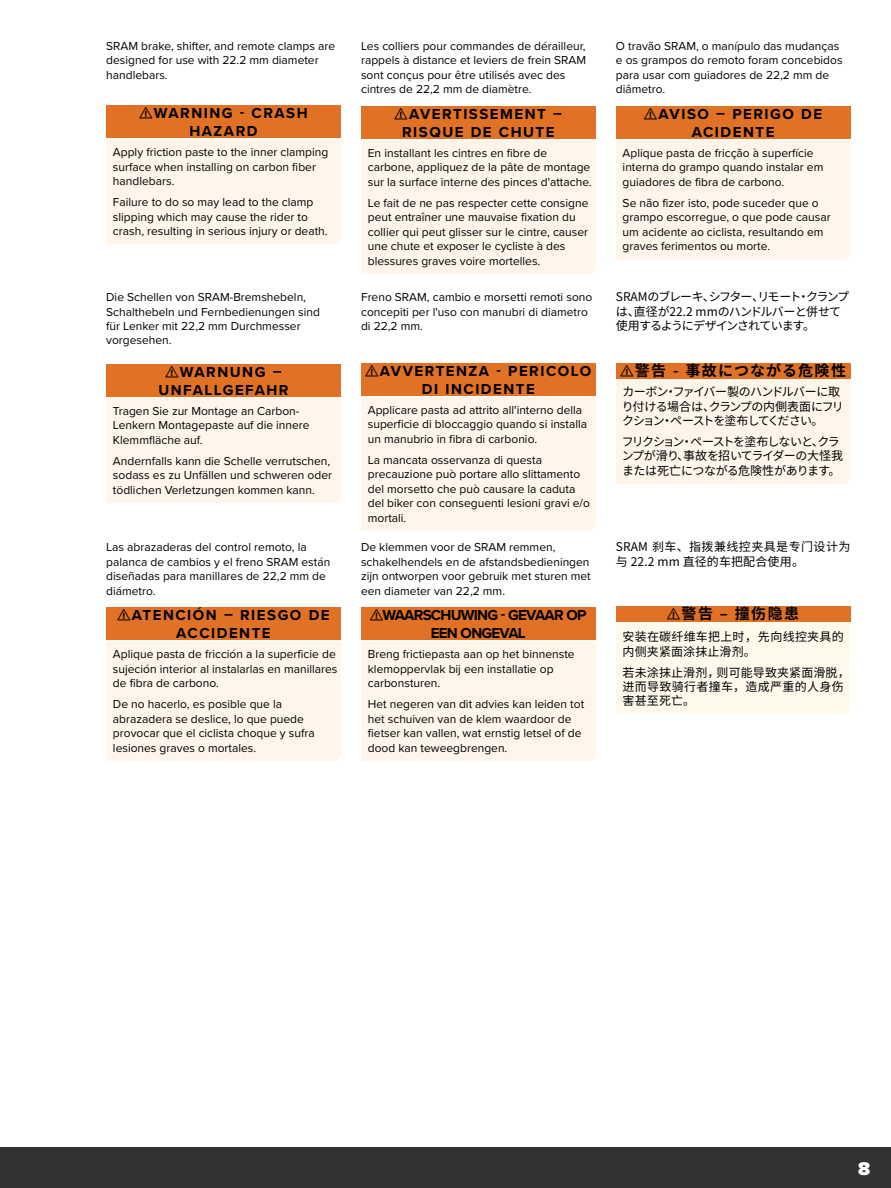
<style>
.page{position:relative;width:891px;height:1188px;background:#fff}
.page>*{position:absolute;margin:0;border:0;box-sizing:border-box;transform-origin:0 0}
.t1{font:900 19.2px "Proxima Nova";color:#fff}
.t2{font:700 15px/18px "Proxima Nova";letter-spacing:.1em;color:#000;text-align:center}
.t3{font:700 15px/18px "Proxima Nova";letter-spacing:-.05em;color:#000;text-align:center}
.t4{font:700 15px "Noto Sans CJ Kjp";letter-spacing:.09em;color:#000}
.t5{font:700 15px "Noto Sans CJ Ksc";letter-spacing:.1em;color:#000}
.t6{font:12px/14.4px "Proxima Nova";color:#000}
.t7{font:12px/14.4px "Noto Sans CJ Kjp";letter-spacing:-.065em;color:#000}
.t8{font:12px/14.4px "Noto Sans CJ Ksc";letter-spacing:.02em;color:#000}
</style>
<div class="page">
<div style="left:0;top:1148px;width:891px;height:40px;background:#323232"></div>
<div style="left:106px;top:105px;width:235px;height:33px;background:#e17125"></div>
<div style="left:106px;top:139px;width:235px;height:105px;background:#fff5eb"></div>
<div style="left:361px;top:106px;width:235px;height:33px;background:#e17125"></div>
<div style="left:361px;top:140px;width:235px;height:134px;background:#fff5eb"></div>
<div style="left:616px;top:106px;width:234px;height:33px;background:#e17125"></div>
<div style="left:616px;top:140px;width:234px;height:120px;background:#fff5eb"></div>
<div style="left:106px;top:364px;width:235px;height:33px;background:#e17125"></div>
<div style="left:106px;top:398px;width:235px;height:105px;background:#fff5eb"></div>
<div style="left:361px;top:363px;width:235px;height:33px;background:#e17125"></div>
<div style="left:361px;top:397px;width:235px;height:134px;background:#fff5eb"></div>
<div style="left:616px;top:363px;width:234px;height:15px;background:#e17125"></div>
<div style="left:616px;top:379px;width:234px;height:105px;background:#fff5eb"></div>
<div style="left:106px;top:607px;width:235px;height:33px;background:#e17125"></div>
<div style="left:106px;top:641px;width:235px;height:120px;background:#fff5eb"></div>
<div style="left:361px;top:607px;width:235px;height:33px;background:#e17125"></div>
<div style="left:361px;top:641px;width:235px;height:120px;background:#fff5eb"></div>
<div style="left:616px;top:606px;width:234px;height:16px;background:#e17125"></div>
<div style="left:616px;top:622px;width:234px;height:92px;background:#fff9ec"></div>
<p class="t6" style="left:106px;top:38px;width:230px">SRAM brake, shifter, and remote clamps are designed for use with 22.2 mm diameter handlebars.</p>
<p class="t2" style="left:139px;top:103px;width:170px">⚠WARNING - CRASH<br>HAZARD</p>
<p class="t6" style="left:113px;top:144px;width:217px">Apply friction paste to the inner clamping surface when installing on carbon fiber handlebars.</p>
<p class="t6" style="left:113px;top:194px;width:216px">Failure to do so may lead to the clamp slipping which may cause the rider to crash, resulting in serious injury or death.</p>
<p class="t6" style="left:106px;top:289px;width:215px">Die Schellen von SRAM-Bremshebeln,<br>Schalthebeln und Fernbedienungen sind für Lenker mit 22,2 mm Durchmesser vorgesehen.</p>
<p class="t2" style="left:158px;top:362px;width:132px">⚠WARNUNG –<br>UNFALLGEFAHR</p>
<p class="t6" style="left:113px;top:403px;width:198px">Tragen Sie zur Montage an Carbon-<br>Lenkern Montagepaste auf die innere<br>Klemmfläche auf.</p>
<p class="t6" style="left:113px;top:453px;width:221px">Andernfalls kann die Schelle verrutschen, sodass es zu Unfällen und schweren oder tödlichen Verletzungen kommen kann.</p>
<p class="t6" style="left:106px;top:540px;width:226px">Las abrazaderas del control remoto, la palanca de cambios y el freno SRAM están diseñadas para manillares de 22,2 mm de diámetro.</p>
<p class="t2" style="left:117px;top:606px;width:214px">⚠ATENCIÓN – RIESGO DE<br>ACCIDENTE</p>
<p class="t6" style="left:113px;top:647px;width:226px">Aplique pasta de fricción a la superficie de sujeción interior al instalarlas en manillares de fibra de carbono.</p>
<p class="t6" style="left:113px;top:697px;width:203px">De no hacerlo, es posible que la abrazadera se deslice, lo que puede provocar que el ciclista choque y sufra lesiones graves o mortales.</p>
<p class="t6" style="left:361px;top:38px;width:227px">Les colliers pour commandes de dérailleur, rappels à distance et leviers de frein SRAM sont conçus pour être utilisés avec des cintres de 22,2 mm de diamètre.</p>
<p class="t2" style="left:395px;top:104px;width:169px">⚠AVERTISSEMENT –<br>RISQUE DE CHUTE</p>
<p class="t6" style="left:368px;top:145px;width:225px">En installant les cintres en fibre de carbone, appliquez de la pâte de montage sur la surface interne des pinces d'attache.</p>
<p class="t6" style="left:368px;top:195px;width:222px">Le fait de ne pas respecter cette consigne peut entraîner une mauvaise fixation du collier qui peut glisser sur le cintre, causer une chute et exposer le cycliste à des blessures graves voire mortelles.</p>
<p class="t6" style="left:361px;top:289px;width:233px">Freno SRAM, cambio e morsetti remoti sono concepiti per l'uso con manubri di diametro di 22,2 mm.</p>
<p class="t2" style="left:365px;top:361px;width:227px">⚠AVVERTENZA - PERICOLO<br>DI INCIDENTE</p>
<p class="t6" style="left:368px;top:402px;width:221px">Applicare pasta ad attrito all'interno della superficie di bloccaggio quando si installa un manubrio in fibra di carbonio.</p>
<p class="t6" style="left:368px;top:452px;width:224px">La mancata osservanza di questa precauzione può portare allo slittamento del morsetto che può causare la caduta del biker con conseguenti lesioni gravi e/o mortali.</p>
<p class="t6" style="left:361px;top:540px;width:231px">De klemmen voor de SRAM remmen, schakelhendels en de afstandsbedieningen zijn ontworpen voor gebruik met sturen met een diameter van 22,2 mm.</p>
<p class="t3" style="left:370px;top:606px;width:218px">⚠WAARSCHUWING - GEVAAR OP<br>EEN ONGEVAL</p>
<p class="t6" style="left:368px;top:647px;width:208px">Breng frictiepasta aan op het binnenste klemoppervlak bij een installatie op carbonsturen.</p>
<p class="t6" style="left:368px;top:697px;width:218px">Het negeren van dit advies kan leiden tot het schuiven van de klem waardoor de fietser kan vallen, wat ernstig letsel of de dood kan teweegbrengen.</p>
<p class="t6" style="left:616px;top:38px;width:228px">O travão SRAM, o manípulo das mudanças e os grampos do remoto foram concebidos para usar com guiadores de 22,2 mm de diâmetro.</p>
<p class="t2" style="left:644px;top:104px;width:180px">⚠AVISO – PERIGO DE<br>ACIDENTE</p>
<p class="t6" style="left:623px;top:145px;width:202px">Aplique pasta de fricção à superfície interna do grampo quando instalar em guiadores de fibra de carbono.</p>
<p class="t6" style="left:623px;top:195px;width:210px">Se não fizer isto, pode suceder que o grampo escorregue, o que pode causar um acidente ao ciclista, resultando em graves ferimentos ou morte.</p>
<p class="t7" style="left:616px;top:290px;width:235px">SRAMのブレーキ、シフター、リモート・クランプは、直径が22.2 mmのハンドルバーと併せて使用するようにデザインされています。</p>
<p class="t4" style="left:620px;top:362px;width:227px">⚠警告 - 事故につながる危険性</p>
<p class="t7" style="left:622px;top:385px;width:223px">カーボン・ファイバー製のハンドルバーに取り付ける場合は、クランプの内側表面にフリクション・ペーストを塗布してください。</p>
<p class="t7" style="left:622px;top:435px;width:223px">フリクション・ペーストを塗布しないと、クランプが滑り、事故を招いてライダーの大怪我または死亡につながる危険性があります。</p>
<p class="t8" style="left:616px;top:540px;width:236px">SRAM 刹车、指拨兼线控夹具是专门设计为与 22.2 mm 直径的车把配合使用。</p>
<p class="t5" style="left:667px;top:605px;width:134px">⚠警告 – 撞伤隐患</p>
<p class="t8" style="left:623px;top:630px;width:223px">安装在碳纤维车把上时，先向线控夹具的内侧夹紧面涂抹止滑剂。</p>
<p class="t8" style="left:623px;top:665px;width:229px">若未涂抹止滑剂，则可能导致夹紧面滑脱，进而导致骑行者撞车，造成严重的人身伤害甚至死亡。</p>
<h1 class="t1" style="left:858px;top:1154px;width:14px">8</h1>
</div>
